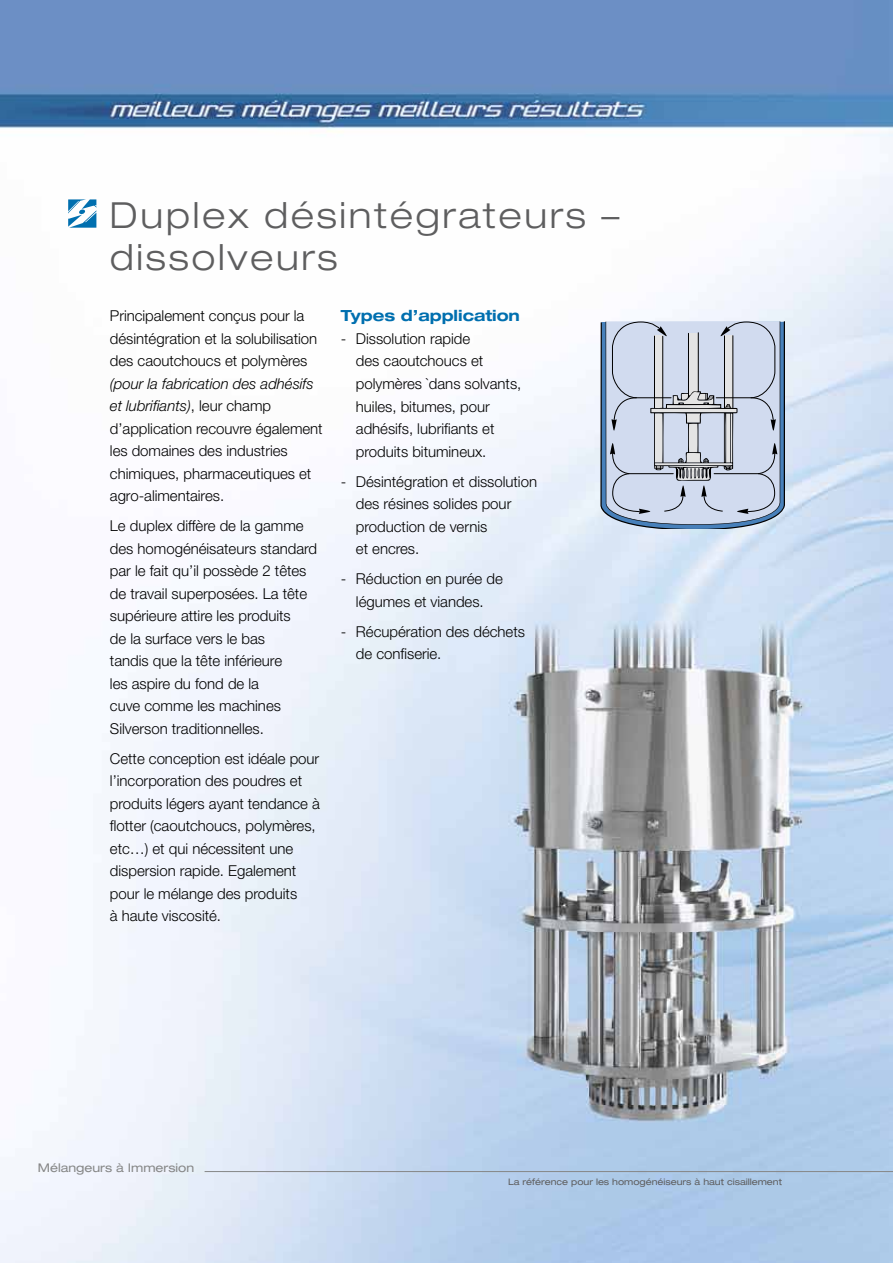
<style>
.page{position:relative;width:893px;height:1263px;background:#fff}
.page>*{position:absolute;margin:0;border:0;box-sizing:border-box;transform-origin:0 0}
.t1{font:300 expanded 36px/42px "Helvetica Neue LT";letter-spacing:.075em;color:#5e5e5f}
.t2{font:700 expanded 15.3px "Helvetica Neue LT";color:#006faf}
.t3{font:300 15px/22.5px "Helvetica Neue LT";color:#000}
.t4{font:italic 300 15px/22.5px "Helvetica Neue LT Std";color:#000}
.t5{font:expanded 12px "Helvetica Neue LT";color:#868787}
.t6{font:expanded 9px "Helvetica Neue LT";color:#5e5e5f}
.s1{font-family:"Helvetica Neue LT";font-style:normal}
</style>
<div class="page">
<img style="left:0;top:0;width:893px;height:1263px">
<svg style="left:600px;top:321px;width:185px;height:208px;background:#b7c2d4"></svg>
<svg style="left:68px;top:199px;width:28px;height:29px"></svg>
<hr style="left:205px;top:1171px;width:688px;height:1px;background:#868787">
<h1 class="t1" style="left:110px;top:193px;width:511px">Duplex désintégrateurs – dissolveurs</h1>
<p class="t3" style="left:110px;top:304px;width:209px">Principalement conçus pour la désintégration et la solubilisation des caoutchoucs et polymères</p>
<p class="t4" style="left:110px;top:372px;width:205px">(pour la fabrication des adhésifs et lubrifiants)<span class="s1">, leur champ</span></p>
<p class="t3" style="left:110px;top:417px;width:214px">d’application recouvre également les domaines des industries chimiques, pharmaceutiques et agro-alimentaires.</p>
<p class="t3" style="left:110px;top:514px;width:209px">Le duplex diffère de la gamme des homogénéisateurs standard par le fait qu’il possède 2 têtes de travail superposées. La tête supérieure attire les produits<br>de la surface vers le bas<br>tandis que la tête inférieure<br>les aspire du fond de la<br>cuve comme les machines<br>Silverson traditionnelles.</p>
<p class="t3" style="left:110px;top:747px;width:211px">Cette conception est idéale pour l’incorporation des poudres et produits légers ayant tendance à flotter (caoutchoucs, polymères, etc…) et qui nécessitent une dispersion rapide. Egalement pour le mélange des produits<br>à haute viscosité.</p>
<p class="t2" style="left:341px;top:306px;width:181px">Types d’application</p>
<p class="t3" style="left:356px;top:327px;width:167px;text-indent:-15px">- Dissolution rapide<br>des caoutchoucs et polymères `dans solvants, huiles, bitumes, pour adhésifs, lubrifiants et produits bitumineux.</p>
<p class="t3" style="left:356px;top:470px;width:183px;text-indent:-15px">- Désintégration et dissolution des résines solides pour production de vernis<br>et encres.</p>
<p class="t3" style="left:341px;top:567px;width:163px;text-align:center">- Réduction en purée de légumes et viandes.</p>
<p class="t3" style="left:356px;top:620px;width:171px;text-indent:-15px">- Récupération des déchets de confiserie.</p>
<p class="t5" style="left:38px;top:1160px;width:158px">Mélangeurs à Immersion</p>
<p class="t6" style="left:508px;top:1176px;width:275px">La référence pour les homogénéiseurs à haut cisaillement</p>
</div>
